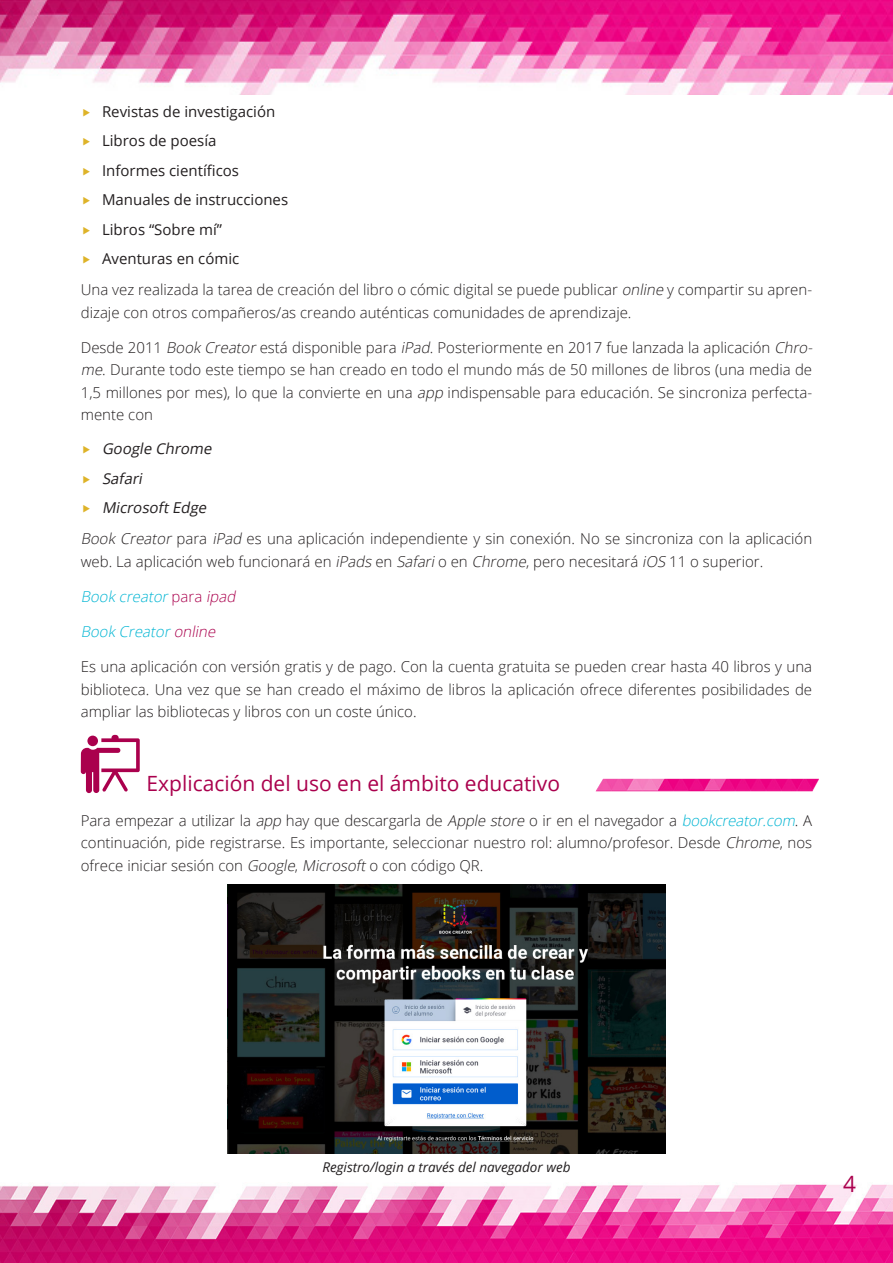
<style>
.page{position:relative;width:893px;height:1263px;background:#fff}
.page>*{position:absolute;margin:0;border:0;box-sizing:border-box;transform-origin:0 0}
.t1{font:22.5px "Open Sans";color:#aa004d}
.t2{font:21px "Open Sans";color:#aa004d}
.base{font:300 15px/22.5px "Open Sans";color:#231f20}
.t3{font:15px "Open Sans";color:#231f20}
.base-2{font:italic 300 15px "Open Sans";color:#00b5d3}
.t4{font:italic 15px "Open Sans";color:#231f20}
.t5{font:italic 13.5px "Open Sans";color:#231f20}
.s1{font-style:italic}
.s2{font-style:normal;color:#aa004d}
.s3{color:#aa004d}
.s4{font-style:italic;color:#00b5d3}
</style>
<div class="page">
<img style="left:0;top:1184px;width:847px;height:79px">
<img style="left:847px;top:1184px;width:46px;height:79px">
<img style="left:0;top:0;width:893px;height:94px">
<svg style="left:81px;top:735px;width:59px;height:58px"></svg>
<img style="left:596px;top:779px;width:223px;height:12px">
<img style="left:227px;top:884px;width:439px;height:269px">
<p class="t3" style="left:102px;top:101px;width:175px">Revistas de investigación</p>
<p class="t3" style="left:102px;top:130px;width:116px">Libros de poesía</p>
<p class="t3" style="left:102px;top:160px;width:138px">Informes científicos</p>
<p class="t3" style="left:102px;top:189px;width:188px">Manuales de instrucciones</p>
<p class="t3" style="left:102px;top:219px;width:122px">Libros “Sobre mí”</p>
<p class="t3" style="left:102px;top:248px;width:139px">Aventuras en cómic</p>
<p class="base" style="left:81px;top:278px;width:733px">Una vez realizada la tarea de creación del libro o cómic digital se puede publicar <span class="s1">online</span> y compartir su apren&shy;dizaje con otros compañeros/as creando auténticas comunidades de aprendizaje.</p>
<p class="base" style="left:81px;top:336px;width:736px">Desde 2011 <span class="s1">Book Creator</span>está disponible para <span class="s1">iPad</span>. Posteriormente en 2017 fue lanzada la aplicación <span class="s1">Chro&shy;me</span>. Durante todo este tiempo se han creado en todo el mundo más de 50 millones de libros (una media de 1,5 millones por mes), lo que la convierte en una <span class="s1">app</span> indispensable para educación. Se sincroniza perfecta&shy;mente con</p>
<p class="t4" style="left:102px;top:438px;width:115px">Google Chrome</p>
<p class="t4" style="left:102px;top:468px;width:45px">Safari</p>
<p class="t4" style="left:102px;top:497px;width:109px">MicrosoftEdge</p>
<p class="base" style="left:81px;top:527px;width:733px"><span class="s1">Book Creator</span> para <span class="s1">iPad</span> es una aplicación independiente y sin conexión. No se sincroniza con la aplicación web. La aplicación web funcionará en <span class="s1">iPads</span> en <span class="s1">Safari</span>o en <span class="s1">Chrome</span>, pero necesitará <span class="s1">iOS</span> 11 o superior.</p>
<p class="base-2" style="left:81px;top:586px;width:160px">Book creator <span class="s2">p a r a</span> <span class="s3">ipad</span></p>
<p class="base-2" style="left:81px;top:621px;width:140px">Book Creator <span class="s3">online</span></p>
<p class="base" style="left:81px;top:655px;width:733px;text-align:justify">Es una aplicación con versión gratis y de pago. Con la cuenta gratuita se pueden crear hasta 40 libros y una biblioteca. Una vez que se han creado el máximo de libros la aplicación ofrece diferentes posibilidades de ampliar las bibliotecas y libros con un coste único.</p>
<p class="t2" style="left:147px;top:769px;width:415px">Explicación del uso en el ámbito educativo</p>
<p class="base" style="left:81px;top:809px;width:733px;text-align:justify">Para empezar a utilizar la <span class="s1">app</span> hay que descargarla de <span class="s1">Apple store</span> o ir en el navegador a <span class="s4">bookcreator.com</span>. A continuación, pide registrarse. Es importante, seleccionar nuestro rol: alumno/profesor. Desde <span class="s1">Chrome</span>, nos ofrece iniciar sesión con <span class="s1">Google</span>, <span class="s1">Microsoft</span>o con código QR.</p>
<p class="t5" style="left:322px;top:1158px;width:249px">Registro/login a través del navegador web</p>
<h1 class="t1" style="left:843px;top:1168px;width:14px">4</h1>
</div>
